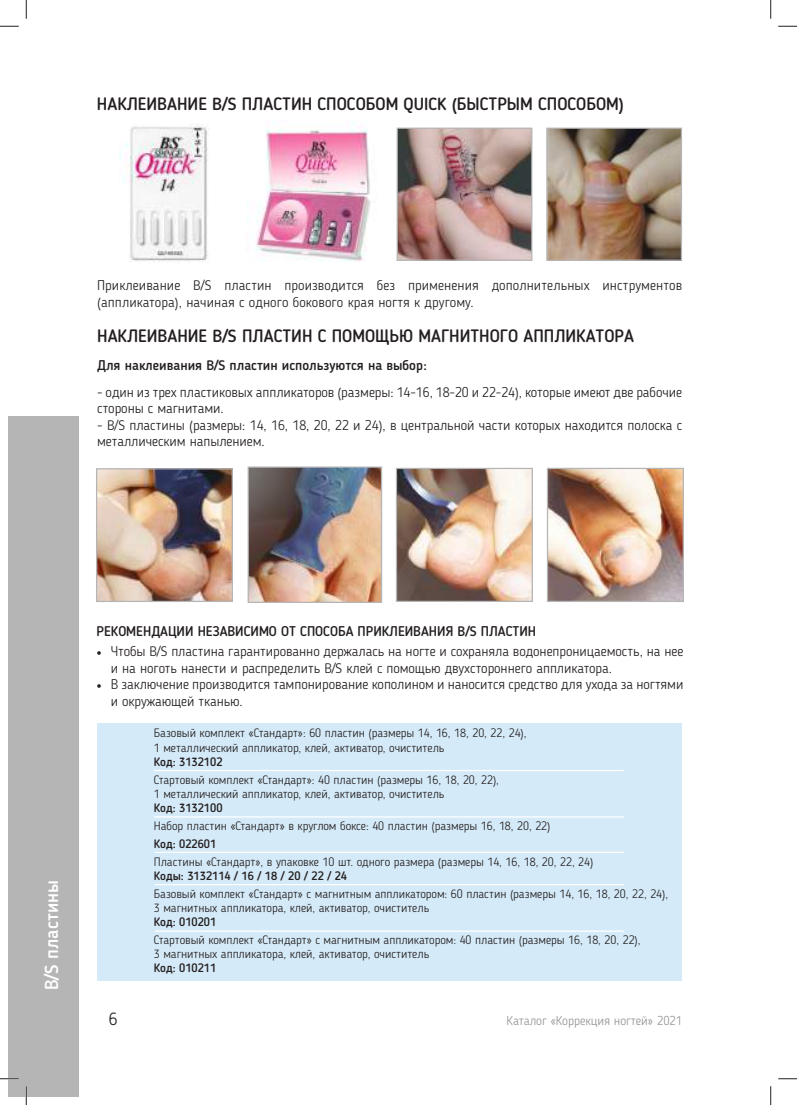
<style>
.page{position:relative;width:797px;height:1105px;background:#fff}
.page>*{position:absolute;margin:0;border:0;box-sizing:border-box;transform-origin:0 0}
.t1{font:500 18.75px "Blogger Sans";color:#fff}
.t2{font:500 17.5px "Blogger Sans";color:#241f1f}
.t3{font:300 17.5px "Blogger Sans";color:#241f1f}
.t4{font:300 13.75px/16.5px "Blogger Sans";color:#241f1f}
.t5{font:500 13.75px "Blogger Sans";color:#241f1f}
.t6{font:300 12.5px "Blogger Sans";color:#969698}
.t7{font:300 11.88px/14.2px "Blogger Sans";color:#241f1f}
.t8{font:500 11.88px "Blogger Sans";color:#241f1f}
.s1{font-family:"Minion Pro";font-weight:400}
</style>
<div class="page">
<div style="left:9px;top:416px;width:70px;height:680px;background:#b5b5b6"></div>
<img style="left:398px;top:130px;width:132px;height:129px">
<div style="left:396px;top:128px;width:136px;height:133px;border:1px solid #b5b5b6"></div>
<img style="left:548px;top:130px;width:132px;height:129px">
<div style="left:546px;top:128px;width:136px;height:133px;border:1px solid #b5b5b6"></div>
<div style="left:98px;top:723px;width:583px;height:257px;background:#d4eaf8"></div>
<img style="left:246px;top:123px;width:125px;height:139px">
<hr style="left:154px;top:770px;width:469px;height:1px;background:#fff">
<hr style="left:154px;top:816px;width:470px;height:1px;background:#fff">
<hr style="left:155px;top:852px;width:469px;height:1px;background:#fff">
<hr style="left:155px;top:884px;width:469px;height:1px;background:#fff">
<hr style="left:155px;top:930px;width:469px;height:2px;background:#fff">
<img style="left:119px;top:124px;width:89px;height:138px">
<img style="left:549px;top:470px;width:133px;height:130px">
<div style="left:547px;top:468px;width:137px;height:134px;border:1px solid #b5b5b6"></div>
<img style="left:398px;top:470px;width:133px;height:130px">
<div style="left:396px;top:468px;width:137px;height:134px;border:1px solid #b5b5b6"></div>
<img style="left:249px;top:468px;width:131px;height:133px">
<div style="left:247px;top:466px;width:135px;height:137px;border:1px solid #b5b5b6"></div>
<img style="left:98px;top:470px;width:133px;height:130px">
<div style="left:96px;top:468px;width:137px;height:134px;border:1px solid #b5b5b6"></div>
<svg style="left:0;top:25px;width:19px;height:2px"></svg>
<svg style="left:778px;top:25px;width:19px;height:2px"></svg>
<svg style="left:0;top:1078px;width:19px;height:1px"></svg>
<svg style="left:778px;top:1078px;width:19px;height:1px"></svg>
<svg style="left:25px;top:0;width:2px;height:19px"></svg>
<svg style="left:25px;top:1086px;width:2px;height:19px"></svg>
<svg style="left:770px;top:0;width:1px;height:19px"></svg>
<svg style="left:770px;top:1086px;width:1px;height:19px"></svg>
<h2 class="t2" style="left:97px;top:94px;width:528px">НАКЛЕИВАНИЕ B/S ПЛАСТИН СПОСОБОМ QUICK (БЫСТРЫМ СПОСОБОМ)</h2>
<p class="t4" style="left:97px;top:277px;width:586px">Приклеивание B/S пластин производится без применения дополнительных инструментов (аппликатора), начиная с одного бокового края ногтя к другому.</p>
<h2 class="t2" style="left:97px;top:326px;width:538px">НАКЛЕИВАНИЕ B/S ПЛАСТИН С ПОМОЩЬЮ МАГНИТНОГО АППЛИКАТОРА</h2>
<p class="t5" style="left:97px;top:357px;width:331px">Для наклеивания B/S пластин используются на выбор:</p>
<p class="t4" style="left:97px;top:384px;width:586px">- один из трех пластиковых аппликаторов (размеры: 14-16, 18-20 и 22-24), которые имеют две рабочие стороны с магнитами.</p>
<p class="t4" style="left:97px;top:417px;width:586px">- B/S пластины (размеры: 14, 16, 18, 20, 22 и 24), в центральной части которых находится полоска с металлическим напылением.</p>
<h1 class="t1" style="left:40px;top:990px;width:112px;rotate:-90deg">B/S пластины</h1>
<p class="t5" style="left:97px;top:623px;width:441px">РЕКОМЕНДАЦИИ НЕЗАВИСИМО ОТ СПОСОБА ПРИКЛЕИВАНИЯ B/S ПЛАСТИН</p>
<p class="t4" style="left:111px;top:643px;width:574px;text-indent:-14px"><span class="s1">•</span> Чтобы B/S пластина гарантированно держалась на ногте и сохраняла водонепроницаемость, на нее и на ноготь нанести и распределить B/S клей с помощью двухстороннего аппликатора.</p>
<p class="t4" style="left:111px;top:676px;width:574px;text-indent:-14px"><span class="s1">•</span> В заключение производится тампонирование кополином и наносится средство для ухода за ногтями и окружающей тканью.</p>
<p class="t7" style="left:154px;top:726px;width:374px">Базовый комплект «Стандарт»: 60 пластин (размеры 14, 16, 18, 20, 22, 24),<br>1 металлический аппликатор, клей, активатор, очиститель</p>
<p class="t8" style="left:154px;top:755px;width:70px">Код: 3132102</p>
<p class="t7" style="left:154px;top:772px;width:347px">Стартовый комплект «Стандарт»: 40 пластин (размеры 16, 18, 20, 22),<br>1 металлический аппликатор, клей, активатор, очиститель</p>
<p class="t8" style="left:154px;top:801px;width:70px">Код: 3132100</p>
<p class="t7" style="left:154px;top:819px;width:398px">Набор пластин «Стандарт» в круглом боксе: 40 пластин (размеры 16, 18, 20, 22)</p>
<p class="t8" style="left:154px;top:836px;width:64px">Код: 022601</p>
<p class="t7" style="left:154px;top:854px;width:441px">Пластины «Стандарт», в упаковке 10 шт. одного размера (размеры 14, 16, 18, 20, 22, 24)</p>
<p class="t8" style="left:154px;top:869px;width:195px">Коды: 3132114 / 16 / 18 / 20 / 22 / 24</p>
<p class="t7" style="left:154px;top:886px;width:516px">Базовый комплект «Стандарт» с магнитным аппликатором: 60 пластин (размеры 14, 16, 18, 20, 22, 24),<br>3 магнитных аппликатора, клей, активатор, очиститель</p>
<p class="t8" style="left:154px;top:915px;width:64px">Код: 010201</p>
<p class="t7" style="left:154px;top:933px;width:488px">Стартовый комплект «Стандарт» с магнитным аппликатором: 40 пластин (размеры 16, 18, 20, 22),<br>3 магнитных аппликатора, клей, активатор, очиститель</p>
<p class="t8" style="left:154px;top:961px;width:64px">Код: 010211</p>
<h2 class="t3" style="left:109px;top:1009px;width:10px">6</h2>
<p class="t6" style="left:506px;top:1013px;width:177px">Каталог «Коррекция ногтей» 2021</p>
</div>
